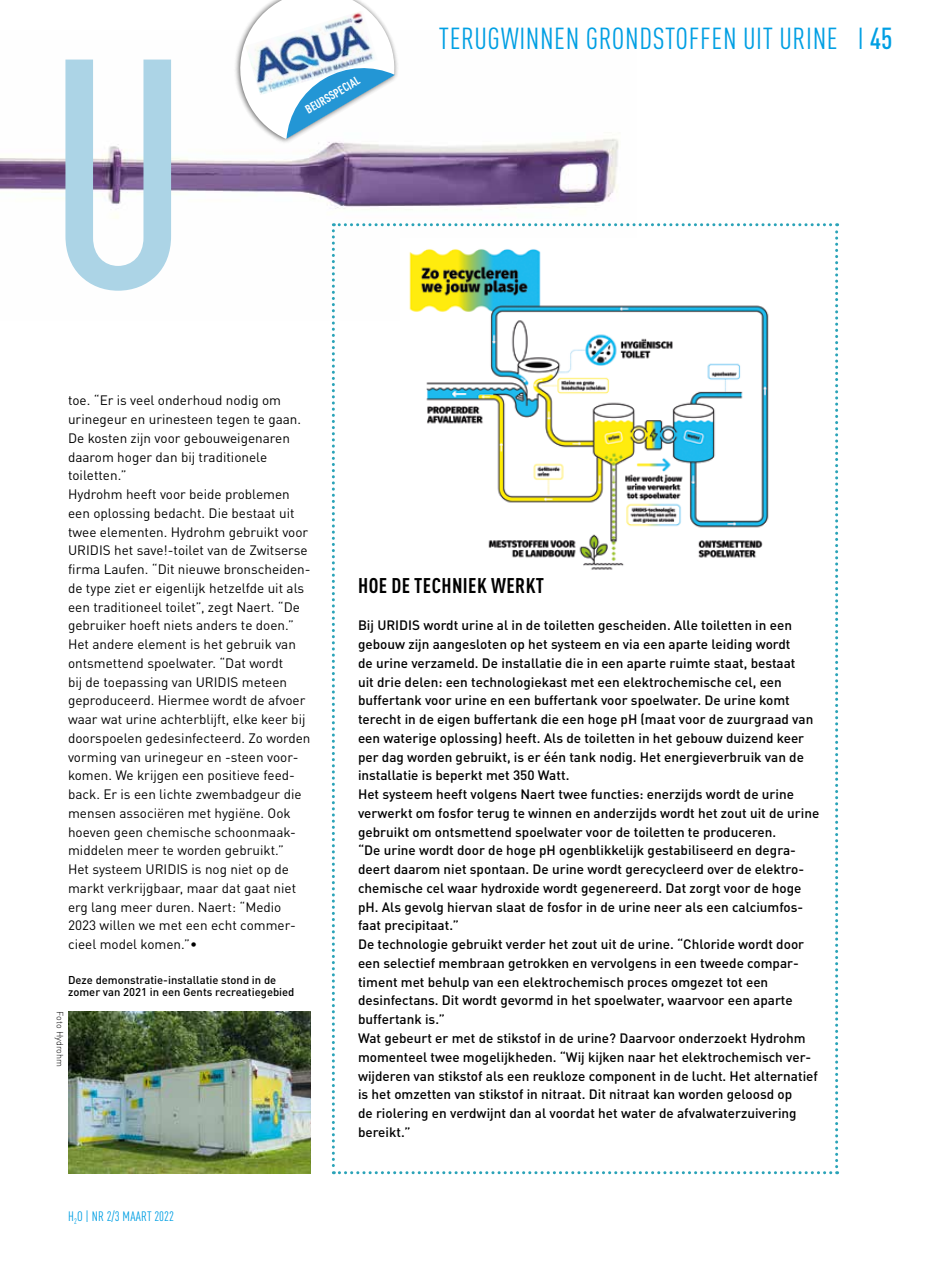
<style>
.page{position:relative;width:936px;height:1263px;background:#fff}
.page>*{position:absolute;margin:0;border:0;box-sizing:border-box;transform-origin:0 0}
.t1{font:500 condensed 321px "DIN Pro";color:#acd4e6}
.t2{font:condensed 30px "DIN Pro";letter-spacing:.02em;color:#009fe3}
.t3{font:700 condensed 21px "DIN Pro";letter-spacing:.02em;color:#000}
.t4{font:500 13.5px/18.8px "DIN Pro";color:#000}
.t5{font:13.5px/18.8px "DIN Pro";color:#000}
.t6{font:condensed 13.5px "DIN Pro";letter-spacing:.01em;color:#009fe3}
.t7{font:700 condensed 12px "DIN Pro";color:#fff}
.t8{font:500 11.25px/12px "DIN Pro";color:#000}
.t9{font:300 9px "DIN Pro";color:#000}
.s1{font-weight:500}
</style>
<div class="page">
<img style="left:0;top:138px;width:619px;height:179px">
<svg style="left:332px;top:223px;width:506px;height:951px"></svg>
<img style="left:401px;top:238px;width:375px;height:336px">
<img style="left:68px;top:1012px;width:242px;height:162px">
<svg style="left:203px;top:0;width:212px;height:154px"></svg>
<h1 class="t1" style="left:47px;top:-63px;width:144px">U</h1>
<p class="t7" style="left:302px;top:103px;width:62px;rotate:-31deg">BEURSSPECIAL</p>
<h2 class="t2" style="left:439px;top:17px;width:455px">TERUGWINNEN GRONDSTOFFEN UIT URINE I <span class="s1">45</span></h2>
<p class="t5" style="left:68px;top:390px;width:244px">toe. “Er is veel onderhoud nodig om urinegeur en urinesteen tegen te gaan.<br>De kosten zijn voor gebouweigenaren daarom hoger dan bij traditionele toiletten.”<br>Hydrohm heeft voor beide problemen een oplossing bedacht. Die bestaat uit twee elementen. Hydrohm gebruikt voor URIDIS het save!-toilet van de Zwitserse firma Laufen. “Dit nieuwe bronscheiden&shy;de type ziet er eigenlijk hetzelfde uit als een traditioneel toilet”, zegt Naert. “De gebruiker hoeft niets anders te doen.” Het andere element is het gebruik van ontsmettend spoelwater. “Dat wordt<br>bij de toepassing van URIDIS meteen geproduceerd. Hiermee wordt de afvoer waar wat urine achterblijft, elke keer bij doorspoelen gedesinfecteerd. Zo worden vorming van urinegeur en -steen voor&shy;komen. We krijgen een positieve feed&shy;back. Er is een lichte zwembadgeur die mensen associëren met hygiëne. Ook hoeven geen chemische schoonmaak&shy;middelen meer te worden gebruikt.”<br>Het systeem URIDIS is nog niet op de markt verkrijgbaar, maar dat gaat niet erg lang meer duren. Naert: “Medio 2023 willen we met een echt commer&shy;cieel model komen.”•</p>
<p class="t8" style="left:68px;top:973px;width:228px">Deze demonstratie-installatie stond in de zomer van 2021 in een Gents recreatiegebied</p>
<p class="t9" style="left:67px;top:1011px;width:57px;rotate:90deg">Foto Hydrohm</p>
<p class="t6" style="left:68px;top:1207px;width:107px">H<sub>2</sub>O | NR 2/3 MAART 2022</p>
<h3 class="t3" style="left:358px;top:569px;width:187px">HOE DE TECHNIEK WERKT</h3>
<p class="t4" style="left:358px;top:615px;width:462px">Bij URIDIS wordt urine al in de toiletten gescheiden. Alle toiletten in een gebouw zijn aangesloten op het systeem en via een aparte leiding wordt<br>de urine verzameld. De installatie die in een aparte ruimte staat, bestaat<br>uit drie delen: een technologiekast met een elektrochemische cel, een buffertank voor urine en een buffertank voor spoelwater. De urine komt terecht in de eigen buffertank die een hoge pH (maat voor de zuurgraad van een waterige oplossing) heeft. Als de toiletten in het gebouw duizend keer per dag worden gebruikt, is er één tank nodig. Het energieverbruik van de installatie is beperkt met 350 Watt.<br>Het systeem heeft volgens Naert twee functies: enerzijds wordt de urine verwerkt om fosfor terug te winnen en anderzijds wordt het zout uit de urine gebruikt om ontsmettend spoelwater voor de toiletten te produceren.<br>“De urine wordt door de hoge pH ogenblikkelijk gestabiliseerd en degra&shy;deert daarom niet spontaan. De urine wordt gerecycleerd over de elektro&shy;chemische cel waar hydroxide wordt gegenereerd. Dat zorgt voor de hoge pH. Als gevolg hiervan slaat de fosfor in de urine neer als een calciumfos&shy;faat precipitaat.”<br>De technologie gebruikt verder het zout uit de urine. “Chloride wordt door een selectief membraan getrokken en vervolgens in een tweede compar&shy;timent met behulp van een elektrochemisch proces omgezet tot een desinfectans. Dit wordt gevormd in het spoelwater, waarvoor een aparte buffertank is.”<br>Wat gebeurt er met de stikstof in de urine? Daarvoor onderzoekt Hydrohm momenteel twee mogelijkheden. “Wij kijken naar het elektrochemisch ver&shy;wijderen van stikstof als een reukloze component in de lucht. Het alternatief is het omzetten van stikstof in nitraat. Dit nitraat kan worden geloosd op<br>de riolering en verdwijnt dan al voordat het water de afvalwaterzuivering bereikt.”</p>
</div>
